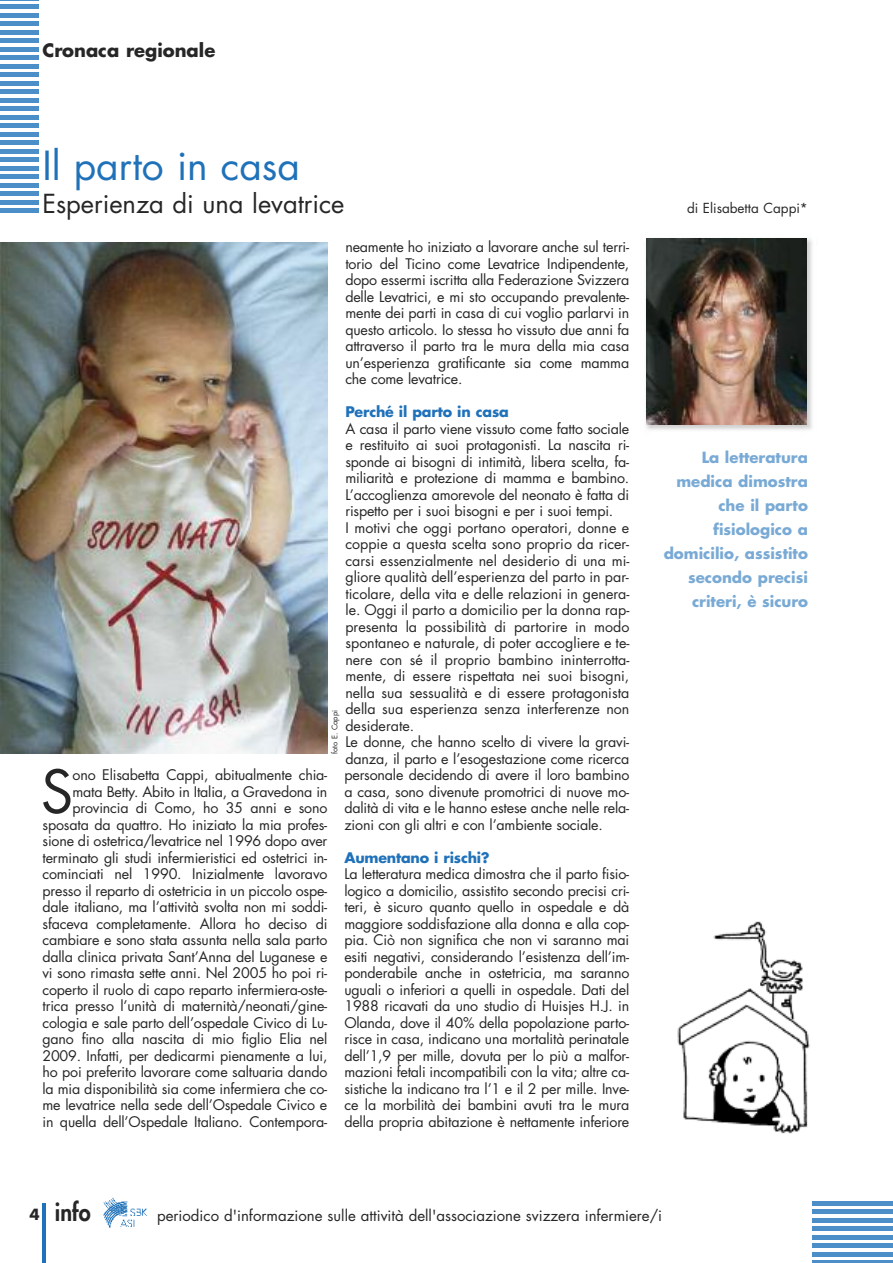
<style>
.page{position:relative;width:893px;height:1263px;background:#fff}
.page>*{position:absolute;margin:0;border:0;box-sizing:border-box;transform-origin:0 0}
.t1{font:58.05px "Futura";color:#272627}
.t2{font:39px "Futura";color:#1f71b9}
.t3{font:25.5px "Futura";color:#272627}
.t4{font:800 24px "Futura";color:#272627;scale:.91 1}
.t5{font:700 18px "Futura";color:#272627}
.t6{font:700 15px/24px "Futura";color:#79aad5;text-align:right}
.t7{font:15px "Futura";color:#272627}
.t8{font:14.25px/16.5px "Futura";letter-spacing:-.01em;color:#272627;text-align:justify}
.t9{font:700 14.25px "Futura";letter-spacing:-.015em;color:#1f71b9}
.t10{font:13.5px "Futura";color:#272627}
.t11{font:7.5px "Futura";color:#272627}
.s1{font-weight:700;font-size:15px}
</style>
<div class="page">
<hr style="left:812px;top:1261px;width:81px;height:2px;background:#4c8ec7">
<hr style="left:812px;top:1252px;width:81px;height:4px;background:#4c8ec7">
<hr style="left:812px;top:1244px;width:81px;height:4px;background:#4c8ec7">
<hr style="left:812px;top:1235px;width:81px;height:4px;background:#4c8ec7">
<hr style="left:812px;top:1227px;width:81px;height:4px;background:#4c8ec7">
<hr style="left:812px;top:1218px;width:81px;height:4px;background:#4c8ec7">
<hr style="left:812px;top:1210px;width:81px;height:4px;background:#4c8ec7">
<hr style="left:812px;top:1201px;width:81px;height:4px;background:#4c8ec7">
<img style="left:104px;top:1201px;width:43px;height:27px">
<img style="left:103px;top:1197px;width:24px;height:20px">
<hr style="left:43px;top:1203px;width:3px;height:60px;background:#1f71b9">
<hr style="left:0;top:209px;width:38px;height:4px;background:#4c8ec7">
<hr style="left:0;top:200px;width:38px;height:4px;background:#4c8ec7">
<hr style="left:0;top:192px;width:38px;height:4px;background:#4c8ec7">
<hr style="left:0;top:183px;width:38px;height:4px;background:#4c8ec7">
<hr style="left:0;top:175px;width:38px;height:4px;background:#4c8ec7">
<hr style="left:0;top:166px;width:38px;height:4px;background:#4c8ec7">
<hr style="left:0;top:158px;width:38px;height:4px;background:#4c8ec7">
<hr style="left:0;top:149px;width:38px;height:4px;background:#4c8ec7">
<hr style="left:0;top:141px;width:38px;height:4px;background:#4c8ec7">
<hr style="left:0;top:132px;width:38px;height:4px;background:#4c8ec7">
<hr style="left:0;top:124px;width:38px;height:4px;background:#4c8ec7">
<hr style="left:0;top:115px;width:38px;height:4px;background:#4c8ec7">
<hr style="left:0;top:107px;width:38px;height:4px;background:#4c8ec7">
<hr style="left:0;top:98px;width:38px;height:4px;background:#4c8ec7">
<hr style="left:0;top:90px;width:38px;height:4px;background:#4c8ec7">
<hr style="left:0;top:81px;width:38px;height:4px;background:#4c8ec7">
<hr style="left:0;top:73px;width:38px;height:4px;background:#4c8ec7">
<hr style="left:0;top:64px;width:38px;height:4px;background:#4c8ec7">
<hr style="left:0;top:56px;width:38px;height:4px;background:#4c8ec7">
<hr style="left:0;top:47px;width:38px;height:4px;background:#4c8ec7">
<hr style="left:0;top:39px;width:38px;height:4px;background:#4c8ec7">
<hr style="left:0;top:30px;width:38px;height:4px;background:#4c8ec7">
<div style="left:0;top:21px;width:38px;height:5px;background:#4c8ec7"></div>
<hr style="left:0;top:13px;width:38px;height:4px;background:#4c8ec7">
<div style="left:0;top:4px;width:38px;height:5px;background:#4c8ec7"></div>
<hr style="left:0;top:0;width:38px;height:1px;background:#4c8ec7">
<img style="left:646px;top:238px;width:166px;height:192px">
<img style="left:646px;top:239px;width:160px;height:185px">
<img style="left:677px;top:921px;width:133px;height:213px">
<img style="left:0;top:242px;width:327px;height:511px">
<p class="t5" style="left:43px;top:42px;width:174px">Cronaca regionale</p>
<h2 class="t2" style="left:43px;top:147px;width:259px">Il parto in casa</h2>
<h3 class="t3" style="left:43px;top:191px;width:303px">Esperienza di una levatrice</h3>
<p class="t10" style="left:687px;top:202px;width:122px">di Elisabetta Cappi*</p>
<p class="t8" style="left:345px;top:240px;width:285px">neamente ho iniziato a lavorare anche sul terri&shy;torio del Ticino come Levatrice Indipendente, dopo essermi iscritta alla Federazione Svizzera delle Levatrici, e mi sto occupando prevalente&shy;mente dei parti in casa di cui voglio parlarvi in questo articolo. Io stessa ho vissuto due anni fa attraverso il parto tra le mura della mia casa un’esperienza gratificante sia come mamma che come levatrice.</p>
<p class="t9" style="left:345px;top:405px;width:165px">Perché il parto in casa</p>
<p class="t8" style="left:344px;top:421px;width:286px;text-align:left">A casa il parto viene vissuto come fatto sociale e restituito ai suoi protagonisti. La nascita ri&shy;sponde ai bisogni di intimità, libera scelta, fa&shy;miliarità e protezione di mamma e bambino.<br>L’accoglienza amorevole del neonato è fatta di rispetto per i suoi bisogni e per i suoi tempi.<br>I motivi che oggi portano operatori, donne e coppie a questa scelta sono proprio da ricer&shy;carsi essenzialmente nel desiderio di una mi&shy;gliore qualità dell’esperienza del parto in par&shy;ticolare, della vita e delle relazioni in genera&shy;le. Oggi il parto a domicilio per la donna rap&shy;presenta la possibilità di partorire in modo spontaneo e naturale, di poter accogliere e te&shy;nere con sé il proprio bambino ininterrotta&shy;mente, di essere rispettata nei suoi bisogni, nella sua sessualità e di essere protagonista della sua esperienza senza interferenze non desiderate.<br>Le donne, che hanno scelto di vivere la gravi&shy;danza, il parto e l’esogestazione come ricerca personale decidendo di avere il loro bambino a casa, sono divenute promotrici di nuove mo&shy;dalità di vita e le hanno estese anche nelle rela&shy;zioni con gli altri e con l’ambiente sociale.</p>
<p class="t9" style="left:344px;top:851px;width:147px">Aumentano i rischi?</p>
<p class="t8" style="left:344px;top:867px;width:286px">La letteratura medica dimostra che il parto fisio&shy;logico a domicilio, assistito secondo precisi cri&shy;teri, è sicuro quanto quello in ospedale e dà maggiore soddisfazione alla donna e alla cop&shy;pia. Ciò non significa che non vi saranno mai esiti negativi, considerando l’esistenza dell’im&shy;ponderabile anche in ostetricia, ma saranno uguali o inferiori a quelli in ospedale. Dati del 1988 ricavati da uno studio di Huisjes H.J. in Olanda, dove il 40% della popolazione parto&shy;risce in casa, indicano una mortalità perinatale dell’1,9 per mille, dovuta per lo più a malfor&shy;mazioni fetali incompatibili con la vita; altre ca&shy;sistiche la indicano tra l’1 e il 2 per mille. Inve&shy;ce la morbilità dei bambini avuti tra le mura della propria abitazione è nettamente inferiore</p>
<p class="t11" style="left:331px;top:754px;width:45px;rotate:-90deg">foto E. Cappi</p>
<p class="t8" style="left:42px;top:768px;width:286px;text-align:right">ono Elisabetta Cappi, abitualmente chia&shy;mata Betty. Abito in Italia, a Gravedona in provincia di Como, ho 35 anni e sono sposata da quattro. Ho iniziato la mia profes&shy;sione di ostetrica/levatrice nel 1996 dopo aver terminato gli studi infermieristici ed ostetrici in&shy;cominciati nel 1990. Inizialmente lavoravo presso il reparto di ostetricia in un piccolo ospe&shy;dale italiano, ma l’attività svolta non mi soddi&shy;sfaceva completamente. Allora ho deciso di cambiare e sono stata assunta nella sala parto dalla clinica privata Sant’Anna del Luganese e vi sono rimasta sette anni. Nel 2005 ho poi ri&shy;coperto il ruolo di capo reparto infermiera-oste&shy;trica presso l’unità di maternità/neonati/gine&shy;cologia e sale parto dell’ospedale Civico di Lu&shy;gano fino alla nascita di mio figlio Elia nel 2009. Infatti, per dedicarmi pienamente a lui, ho poi preferito lavorare come saltuaria dando la mia disponibilità sia come infermiera che co&shy;me levatrice nella sede dell’Ospedale Civico e in quella dell’Ospedale Italiano. Contempora-</p>
<h1 class="t1" style="left:41px;top:765px;width:34px">S</h1>
<p class="t6" style="left:664px;top:447px;width:146px">La letteratura medica dimostra che il parto fisiologico a domicilio, assistito secondo precisi criteri, è sicuro</p>
<h3 class="t4" style="left:30px;top:1200px;width:69px"><span class="s1">4</span> info</h3>
<p class="t7" style="left:157px;top:1208px;width:506px">periodico d'informazione sulle attività dell'associazione svizzera infermiere/i</p>
</div>
